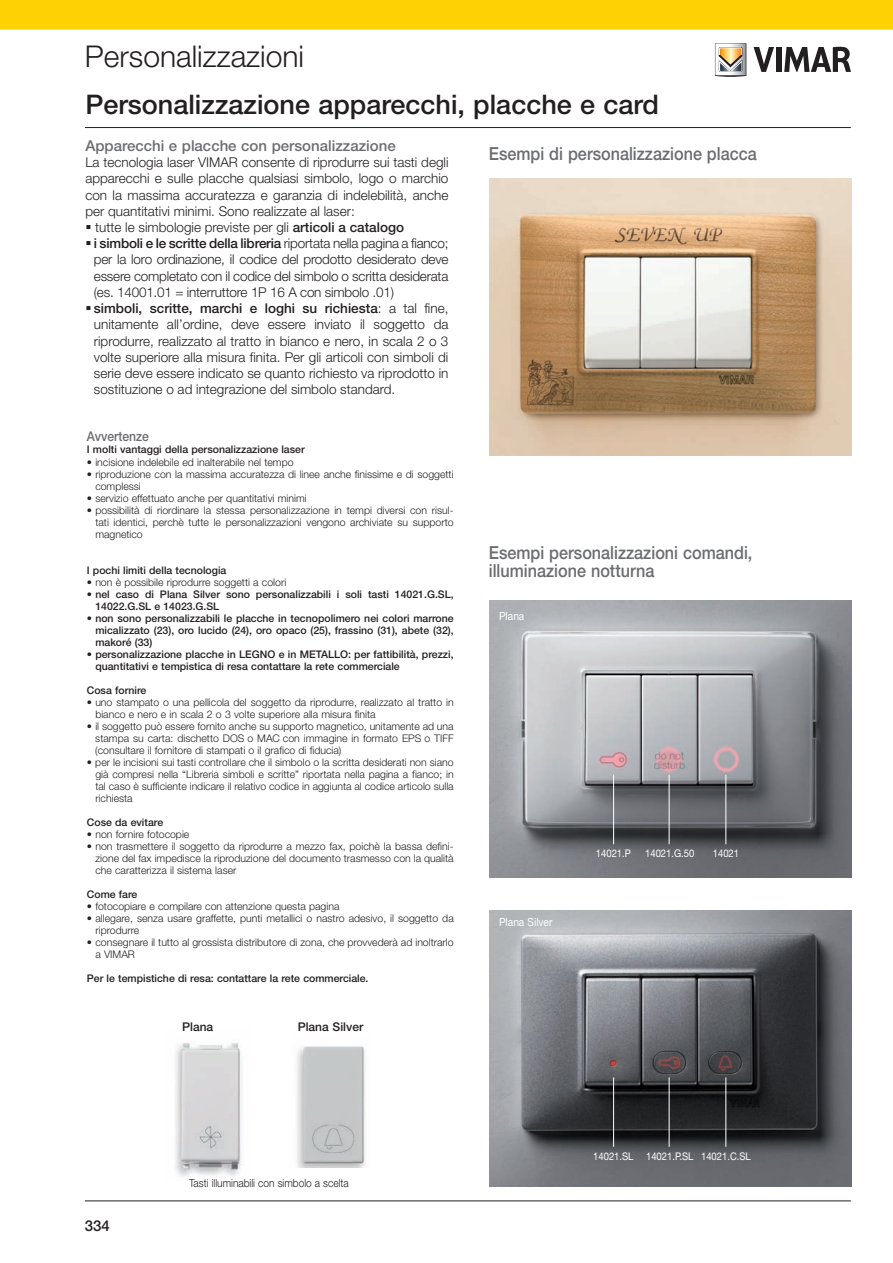
<style>
.page{position:relative;width:893px;height:1263px;background:#fff}
.page>*{position:absolute;margin:0;border:0;box-sizing:border-box;transform-origin:0 0}
.t1{font:300 30px "Helvetica Neue LT Std";color:#231f20}
.t2{font:500 27px "Helvetica Neue LT Std";color:#231f20}
.t3{font:500 18px/18px "Helvetica Neue LT Std";color:#6c6d70;scale:.9 1}
.t4{font:500 15px "Helvetica Neue LT Std";color:#6c6d70}
.t5{font:500 15px "Helvetica Neue LT Std";color:#231f20}
.t6{font:300 13.5px/16.2px "Helvetica Neue LT Std";color:#231f20;text-align:justify}
.t7{font:500 13.5px "Helvetica Neue LT Std";color:#6c6d70;scale:.9 1}
.t8{font:500 12px "Helvetica Neue LT Std";color:#231f20}
.t9{font:300 11.25px "Helvetica Neue LT Std";color:#231f20;scale:.9 1}
.t10{font:11.25px "Helvetica Neue LT Std";color:#fff;scale:.9 1}
.t11{font:300 10.5px/12px "Helvetica Neue LT Std";color:#231f20}
.t12{font:500 10.5px/12px "Helvetica Neue LT Std";color:#231f20}
.t13{font:10.5px "Helvetica Neue LT Std";color:#fff;scale:.9 1}
.s1{font-weight:500}
.s2{font-weight:300}
</style>
<div class="page">
<svg style="left:0;top:0;width:892px;height:72px"></svg>
<hr style="left:85px;top:127px;width:765px;height:1px;background:#231f20">
<hr style="left:85px;top:1200px;width:765px;height:1px;background:#231f20">
<svg style="left:715px;top:43px;width:31px;height:34px"></svg>
<svg style="left:753px;top:47px;width:21px;height:25px"></svg>
<div style="left:776px;top:47px;width:5px;height:25px;background:#231f20"></div>
<svg style="left:784px;top:46px;width:66px;height:26px"></svg>
<img style="left:175px;top:1042px;width:67px;height:135px">
<img style="left:296px;top:1046px;width:69px;height:121px">
<img style="left:489px;top:600px;width:362px;height:277px">
<img style="left:489px;top:178px;width:362px;height:277px">
<img style="left:489px;top:910px;width:362px;height:276px">
<hr style="left:613px;top:774px;width:1px;height:70px;background:#fff">
<hr style="left:613px;top:1077px;width:1px;height:69px;background:#fff">
<hr style="left:669px;top:774px;width:1px;height:70px;background:#fff">
<hr style="left:669px;top:1077px;width:1px;height:69px;background:#fff">
<hr style="left:725px;top:774px;width:1px;height:70px;background:#fff">
<hr style="left:725px;top:1077px;width:1px;height:69px;background:#fff">
<h1 class="t1" style="left:85px;top:38px;width:220px">Personalizzazioni</h1>
<h2 class="t2" style="left:85px;top:88px;width:575px">Personalizzazione apparecchi, placche e card</h2>
<h3 class="t4" style="left:85px;top:137px;width:312px">Apparecchi e placche con personalizzazione</h3>
<p class="t6" style="left:85px;top:154px;width:364px">La tecnologia laser VIMAR consente di riprodurre sui tasti degli apparecchi e sulle placche qualsiasi simbolo, logo o marchio con la massima accuratezza e garanzia di indelebilità, anche per quantitativi minimi. Sono realizzate al laser:</p>
<p class="t6" style="left:85px;top:219px;width:320px">▪ tutte le simbologie previste per gli <span class="s1">articoli a catalogo</span></p>
<p class="t6" style="left:94px;top:235px;width:356px;text-indent:-9px">▪ <span class="s1">i simboli e le scritte della libreria</span> riportata nella pagina a fianco; per la loro ordinazione, il codice del prodotto desiderato deve essere completato con il codice del simbolo o scritta desiderata (es. 14001.01 = interruttore 1P 16 A con simbolo .01)</p>
<p class="t6" style="left:94px;top:300px;width:356px;text-indent:-9px">▪ <span class="s1">simboli, scritte, marchi e loghi su richiesta</span>: a tal fine, unitamente all’ordine, deve essere inviato il soggetto da riprodurre, realizzato al tratto in bianco e nero, in scala 2 o 3 volte superiore alla misura finita. Per gli articoli con simboli di serie deve essere indicato se quanto richiesto va riprodotto in sostituzione o ad integrazione del simbolo standard.</p>
<p class="t7" style="left:87px;top:428px;width:71px">Avvertenze</p>
<p class="t12" style="left:87px;top:443px;width:219px">I molti vantaggi della personalizzazione laser</p>
<p class="t11" style="left:87px;top:455px;width:208px">• incisione indelebile ed inalterabile nel tempo</p>
<p class="t11" style="left:95px;top:467px;width:360px;text-indent:-8px">• riproduzione con la massima accuratezza di linee anche finissime e di soggetti complessi</p>
<p class="t11" style="left:87px;top:491px;width:221px">• servizio effettuato anche per quantitativi minimi</p>
<p class="t11" style="left:95px;top:503px;width:360px;text-align:justify;text-indent:-8px">• possibilità di riordinare la stessa personalizzazione in tempi diversi con risul&shy;tati identici, perchè tutte le personalizzazioni vengono archiviate su supporto magnetico</p>
<p class="t12" style="left:87px;top:563px;width:141px">I pochi limiti della tecnologia</p>
<p class="t11" style="left:87px;top:575px;width:201px">• non è possibile riprodurre soggetti a colori</p>
<p class="t12" style="left:95px;top:587px;width:360px;text-indent:-9px"><span class="s2">•</span> nel caso di Plana Silver sono personalizzabili i soli tasti 14021.G.SL,<br>14022.G.SL e 14023.G.SL</p>
<p class="t12" style="left:95px;top:611px;width:360px;text-align:justify;text-indent:-9px"><span class="s2">•</span> non sono personalizzabili le placche in tecnopolimero nei colori marrone micalizzato (23), oro lucido (24), oro opaco (25), frassino (31), abete (32), makoré (33)</p>
<p class="t12" style="left:95px;top:647px;width:360px;text-indent:-9px"><span class="s2">•</span> personalizzazione placche in LEGNO e in METALLO: per fattibilità, prezzi, quantitativi e tempistica di resa contattare la rete commerciale</p>
<p class="t12" style="left:87px;top:683px;width:61px">Cosa fornire</p>
<p class="t11" style="left:95px;top:695px;width:360px;text-indent:-9px">• uno stampato o una pellicola del soggetto da riprodurre, realizzato al tratto in bianco e nero e in scala 2 o 3 volte superiore alla misura finita</p>
<p class="t11" style="left:95px;top:719px;width:360px;text-align:justify;text-indent:-8px">• il soggetto può essere fornito anche su supporto magnetico, unitamente ad una stampa su carta: dischetto DOS o MAC con immagine in formato EPS o TIFF (consultare il fornitore di stampati o il grafico di fiducia)</p>
<p class="t11" style="left:95px;top:755px;width:360px;text-align:justify;text-indent:-9px">• per le incisioni sui tasti controllare che il simbolo o la scritta desiderati non siano già compresi nella “Libreria simboli e scritte” riportata nella pagina a fianco; in tal caso è sufficiente indicare il relativo codice in aggiunta al codice articolo sulla richiesta</p>
<p class="t12" style="left:87px;top:815px;width:78px">Cose da evitare</p>
<p class="t11" style="left:87px;top:827px;width:104px">• non fornire fotocopie</p>
<p class="t11" style="left:95px;top:839px;width:360px;text-align:justify;text-indent:-8px">• non trasmettere il soggetto da riprodurre a mezzo fax, poichè la bassa defini&shy;zione del fax impedisce la riproduzione del documento trasmesso con la qualità che caratterizza il sistema laser</p>
<p class="t12" style="left:87px;top:887px;width:52px">Come fare</p>
<p class="t11" style="left:87px;top:899px;width:254px">• fotocopiare e compilare con attenzione questa pagina</p>
<p class="t11" style="left:95px;top:911px;width:360px;text-indent:-9px">• allegare, senza usare graffette, punti metallici o nastro adesivo, il soggetto da riprodurre</p>
<p class="t11" style="left:95px;top:935px;width:360px;text-indent:-8px">• consegnare il tutto al grossista distributore di zona, che provvederà ad inoltrarlo a VIMAR</p>
<p class="t12" style="left:87px;top:971px;width:283px">Per le tempistiche di resa: contattare la rete commerciale.</p>
<p class="t8" style="left:182px;top:1019px;width:33px">Plana</p>
<p class="t8" style="left:298px;top:1019px;width:67px">Plana Silver</p>
<h3 class="t3" style="left:489px;top:144px;width:299px">Esempi di personalizzazione placca</h3>
<h3 class="t3" style="left:489px;top:543px;width:294px">Esempi personalizzazioni comandi, illuminazione notturna</h3>
<p class="t10" style="left:499px;top:609px;width:30px">Plana</p>
<p class="t10" style="left:499px;top:915px;width:61px">Plana Silver</p>
<p class="t13" style="left:596px;top:847px;width:40px">14021.P</p>
<p class="t13" style="left:645px;top:847px;width:56px">14021.G.50</p>
<p class="t13" style="left:712px;top:847px;width:31px">14021</p>
<h3 class="t5" style="left:85px;top:1216px;width:27px">334</h3>
<p class="t9" style="left:189px;top:1176px;width:179px">Tasti illuminabili con simbolo a scelta</p>
<p class="t13" style="left:593px;top:1149px;width:46px">14021.SL</p>
<p class="t13" style="left:646px;top:1149px;width:54px">14021.P.SL</p>
<p class="t13" style="left:701px;top:1149px;width:57px">14021.C.SL</p>
</div>
